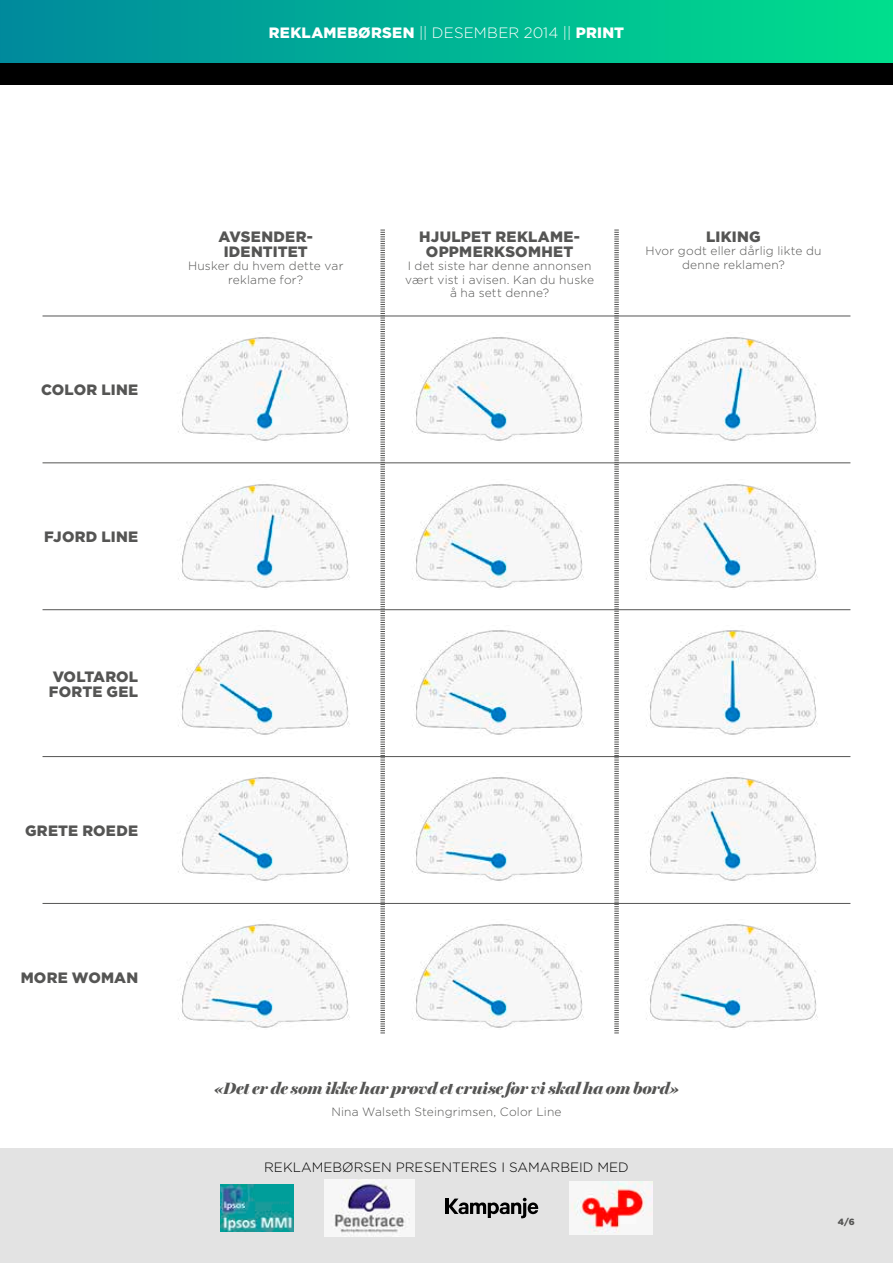
<style>
.page{position:relative;width:893px;height:1263px;background:#fff}
.page>*{position:absolute;margin:0;border:0;box-sizing:border-box;transform-origin:0 0}
.t1{font:italic 900 16.5px "Miller Banner";letter-spacing:-.01em;color:#555554}
.t2{font:900 15px/15px "Gotham";letter-spacing:.015em;color:#555554;text-align:center}
.t3{font:900 15px "Gotham";letter-spacing:.02em;color:#fff}
.t4{font:300 13.5px "Gotham";color:#000}
.t5{font:300 12px/13.5px "Gotham";letter-spacing:.015em;color:#555554;text-align:center}
.t6{font:900 9px "Gotham";color:#555554}
.s1{font-weight:300}
</style>
<div class="page">
<div style="left:0;top:1148px;width:893px;height:115px;background:#e3e3e3"></div>
<img style="left:221px;top:1185px;width:72px;height:46px">
<img style="left:569px;top:1181px;width:84px;height:54px">
<img style="left:325px;top:1179px;width:89px;height:58px">
<hr style="left:445px;top:1198px;width:4px;height:16px;background:#000">
<svg style="left:449px;top:1198px;width:89px;height:21px"></svg>
<div style="left:0;top:0;width:893px;height:64px;background:linear-gradient(to right,#008a9d,#00df8d)"></div>
<div style="left:0;top:64px;width:893px;height:21px;background:#000"></div>
<img style="left:178px;top:337px;width:172px;height:104px">
<img style="left:412px;top:337px;width:172px;height:104px">
<img style="left:646px;top:337px;width:172px;height:104px">
<img style="left:178px;top:484px;width:172px;height:104px">
<img style="left:412px;top:484px;width:172px;height:104px">
<img style="left:646px;top:484px;width:172px;height:104px">
<img style="left:178px;top:630px;width:172px;height:105px">
<img style="left:412px;top:630px;width:172px;height:105px">
<img style="left:646px;top:630px;width:172px;height:105px">
<img style="left:178px;top:777px;width:172px;height:104px">
<img style="left:412px;top:777px;width:172px;height:104px">
<img style="left:646px;top:777px;width:172px;height:104px">
<img style="left:178px;top:924px;width:172px;height:104px">
<img style="left:412px;top:924px;width:172px;height:104px">
<img style="left:646px;top:924px;width:172px;height:104px">
<svg style="left:380px;top:229px;width:6px;height:805px"></svg>
<svg style="left:613px;top:229px;width:7px;height:805px"></svg>
<hr style="left:43px;top:463px;width:807px;height:1px;background:#555554">
<hr style="left:43px;top:316px;width:807px;height:1px;background:#555554">
<hr style="left:43px;top:609px;width:807px;height:1px;background:#555554">
<hr style="left:43px;top:756px;width:807px;height:1px;background:#555554">
<hr style="left:43px;top:903px;width:807px;height:1px;background:#555554">
<p class="t3" style="left:269px;top:22px;width:357px">REKLAMEBØRSEN <span class="s1">|| desember 2014 ||</span> PRINT</p>
<p class="t2" style="left:41px;top:382px;width:99px">COLOR LINE</p>
<p class="t2" style="left:218px;top:229px;width:96px">AVSENDER-<br>IDENTITET</p>
<p class="t5" style="left:188px;top:259px;width:157px">Husker du hvem dette var reklame for?</p>
<p class="t2" style="left:44px;top:529px;width:95px">FJORD LINE</p>
<p class="t2" style="left:49px;top:669px;width:91px;text-align:left">VOLTAROL<br>FORTE GEL</p>
<p class="t2" style="left:25px;top:823px;width:115px">GRETE ROEDE</p>
<p class="t2" style="left:419px;top:229px;width:162px">HJULPET REKLAME-<br>OPPMERKSOMHET</p>
<p class="t5" style="left:405px;top:259px;width:190px">I det siste har denne annonsen vært vist i avisen. Kan du huske å ha sett denne?</p>
<p class="t2" style="left:706px;top:229px;width:56px">LIKING</p>
<p class="t5" style="left:645px;top:244px;width:178px">Hvor godt eller dårlig likte du denne reklamen?</p>
<p class="t2" style="left:21px;top:970px;width:119px">MORE WOMAN</p>
<h1 class="t1" style="left:214px;top:1078px;width:466px">«Det er de som ikke har prøvd et cruise før vi skal ha om bord»</h1>
<p class="t5" style="left:331px;top:1105px;width:232px">N ina Walseth Steingrimsen, Color Line</p>
<p class="t4" style="left:264px;top:1159px;width:366px">Reklamebørsen presenteres i samarbeid med</p>
<p class="t6" style="left:838px;top:1215px;width:18px">4/6</p>
</div>
